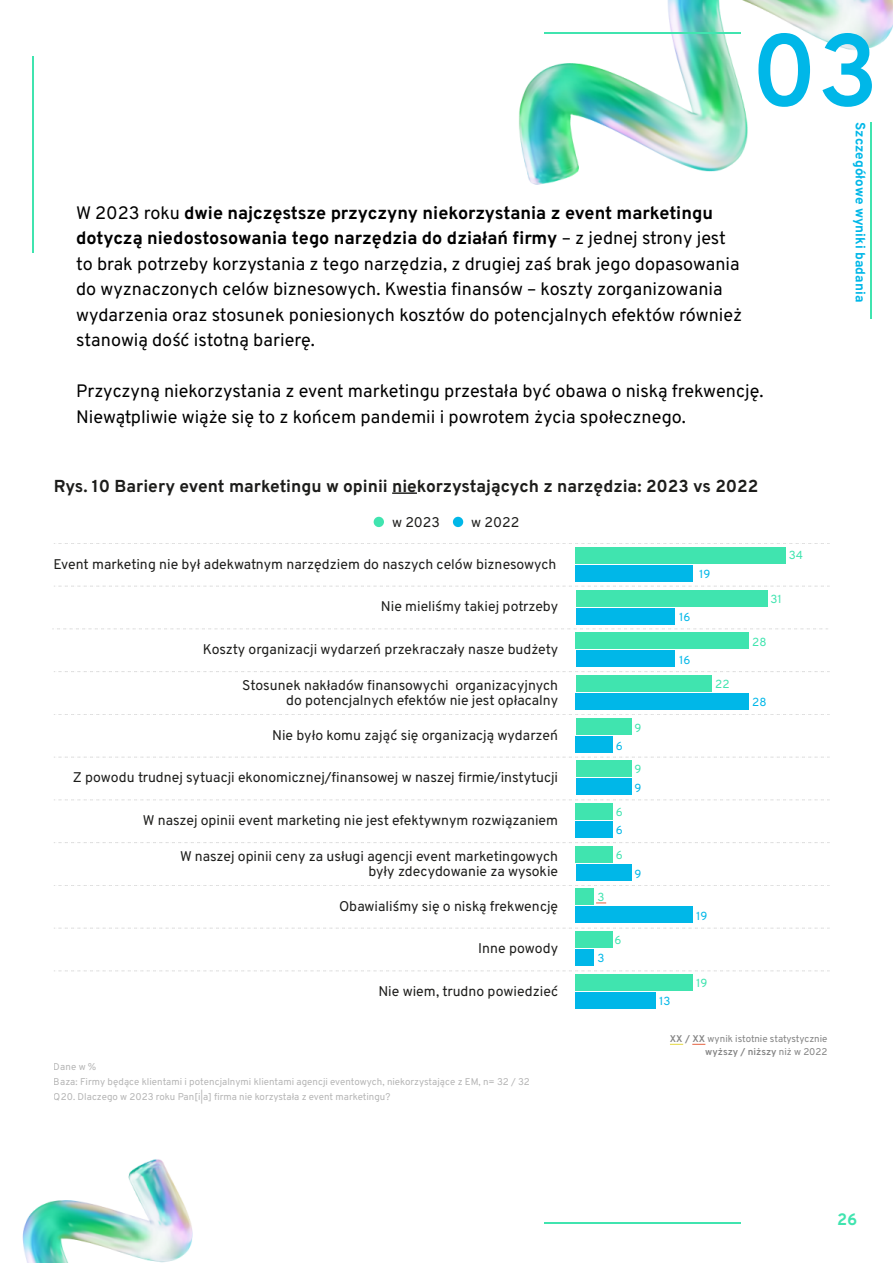
<style>
.page{position:relative;width:893px;height:1263px;background:#fff}
.page>*{position:absolute;margin:0;border:0;box-sizing:border-box;transform-origin:0 0}
.t1{font:600 102px "Overpass";color:#00b7e8}
.t2{font:18px/25.5px "Overpass";color:#000}
.t3{font:700 17.25px "Overpass";color:#1d1d1b}
.t4{font:700 16.5px "Overpass";color:#40e4af}
.t5{font:13.95px/15px "Overpass";color:#1d1d1b;text-align:right}
.t6{font:700 13.5px "Overpass";color:#00b7e8}
.t7{font:11.7px "Overpass";color:#00b7e8}
.t8{font:11.7px "Overpass";color:#40e4af}
.t9{font:9.75px/15px "Overpass";color:#848484}
.s1{font-weight:700}
.s2{font-weight:600}
</style>
<div class="page">
<img style="left:22px;top:0;width:871px;height:1263px">
<hr style="left:32px;top:56px;width:2px;height:197px;background:#40e4af">
<hr style="left:544px;top:32px;width:196px;height:2px;background:#40e4af">
<hr style="left:871px;top:122px;width:1px;height:197px;background:#40e4af">
<hr style="left:544px;top:1223px;width:196px;height:1px;background:#40e4af">
<hr style="left:392px;top:492px;width:25px;height:2px;background:#1d1d1b">
<svg style="left:54px;top:586px;width:776px;height:1px"></svg>
<svg style="left:54px;top:543px;width:776px;height:1px"></svg>
<svg style="left:52px;top:628px;width:776px;height:1px"></svg>
<svg style="left:54px;top:671px;width:776px;height:1px"></svg>
<svg style="left:54px;top:714px;width:776px;height:1px"></svg>
<svg style="left:54px;top:757px;width:776px;height:1px"></svg>
<svg style="left:54px;top:799px;width:776px;height:1px"></svg>
<svg style="left:54px;top:842px;width:776px;height:1px"></svg>
<svg style="left:54px;top:885px;width:776px;height:1px"></svg>
<svg style="left:54px;top:928px;width:776px;height:1px"></svg>
<svg style="left:54px;top:970px;width:776px;height:1px"></svg>
<div style="left:374px;top:517px;width:10px;height:10px;background:#40e4af;border-radius:50%"></div>
<div style="left:453px;top:517px;width:10px;height:10px;background:#00b7e8;border-radius:50%"></div>
<div style="left:576px;top:974px;width:117px;height:16px;background:#40e4af"></div>
<div style="left:576px;top:992px;width:80px;height:16px;background:#00b7e8"></div>
<div style="left:576px;top:931px;width:37px;height:17px;background:#40e4af"></div>
<div style="left:576px;top:949px;width:18px;height:17px;background:#00b7e8"></div>
<div style="left:576px;top:889px;width:18px;height:16px;background:#40e4af"></div>
<div style="left:576px;top:907px;width:117px;height:16px;background:#00b7e8"></div>
<div style="left:576px;top:846px;width:37px;height:16px;background:#40e4af"></div>
<div style="left:576px;top:864px;width:55px;height:16px;background:#00b7e8"></div>
<div style="left:576px;top:803px;width:37px;height:17px;background:#40e4af"></div>
<div style="left:576px;top:821px;width:37px;height:17px;background:#00b7e8"></div>
<div style="left:576px;top:761px;width:55px;height:16px;background:#40e4af"></div>
<div style="left:576px;top:779px;width:55px;height:16px;background:#00b7e8"></div>
<div style="left:576px;top:718px;width:55px;height:16px;background:#40e4af"></div>
<div style="left:576px;top:736px;width:37px;height:16px;background:#00b7e8"></div>
<div style="left:576px;top:675px;width:136px;height:17px;background:#40e4af"></div>
<div style="left:576px;top:693px;width:173px;height:17px;background:#00b7e8"></div>
<div style="left:576px;top:633px;width:173px;height:16px;background:#40e4af"></div>
<div style="left:576px;top:651px;width:99px;height:16px;background:#00b7e8"></div>
<div style="left:576px;top:590px;width:191px;height:16px;background:#40e4af"></div>
<div style="left:576px;top:608px;width:99px;height:16px;background:#00b7e8"></div>
<div style="left:576px;top:547px;width:210px;height:17px;background:#40e4af"></div>
<div style="left:576px;top:565px;width:117px;height:17px;background:#00b7e8"></div>
<svg style="left:670px;top:1044px;width:13px;height:1px"></svg>
<svg style="left:692px;top:1044px;width:13px;height:1px"></svg>
<h1 class="t1" style="left:751px;top:-12px;width:129px">03</h1>
<p class="t6" style="left:871px;top:122px;width:181px;rotate:90deg">Szczegółowe wyniki badania</p>
<p class="t2" style="left:76px;top:199px;width:667px">W 2023 roku <span class="s1">dwie najczęstsze przyczyny niekorzystania z event marketingu dotyczą niedostosowania tego narzędzia do działań firmy</span> – z jednej strony jest to brak potrzeby korzystania z tego narzędzia, z drugiej zaś brak jego dopasowania do wyznaczonych celów biznesowych. Kwestia finansów – koszty zorganizowania wydarzenia oraz stosunek poniesionych kosztów do potencjalnych efektów również stanowią dość istotną barierę.</p>
<p class="t2" style="left:76px;top:378px;width:689px">Przyczyną niekorzystania z event marketingu przestała być obawa o niską frekwencję.<br>Niewątpliwie wiąże się to z końcem pandemii i powrotem życia społecznego.</p>
<p class="t3" style="left:54px;top:472px;width:706px">Rys. 10 Bariery event marketingu w opinii niekorzystających z narzędzia: 2023 vs 2022</p>
<p class="t5" style="left:392px;top:514px;width:49px">w 2023</p>
<p class="t5" style="left:471px;top:514px;width:50px">w 2022</p>
<p class="t5" style="left:53px;top:556px;width:505px">Event marketing nie był adekwatnym narzędziem do naszych celów biznesowych</p>
<p class="t5" style="left:381px;top:598px;width:179px">Nie mieliśmy takiej potrzeby</p>
<p class="t5" style="left:203px;top:641px;width:357px">Koszty organizacji wydarzeń przekraczały nasze budżety</p>
<p class="t5" style="left:242px;top:677px;width:317px">Stosunek nakładów finansowychi organizacyjnych do potencjalnych efektów nie jest opłacalny</p>
<p class="t5" style="left:272px;top:727px;width:287px">Nie było komu zająć się organizacją wydarzeń</p>
<p class="t5" style="left:73px;top:769px;width:487px">Z powodu trudnej sytuacji ekonomicznej/finansowej w naszej firmie/instytucji</p>
<p class="t5" style="left:143px;top:812px;width:417px">W naszej opinii event marketing nie jest efektywnym rozwiązaniem</p>
<p class="t5" style="left:180px;top:848px;width:380px">W naszej opinii ceny za usługi agencji event marketingowych były zdecydowanie za wysokie</p>
<p class="t5" style="left:339px;top:898px;width:221px">Obawialiśmy się o niską frekwencję</p>
<p class="t5" style="left:478px;top:940px;width:82px">Inne powody</p>
<p class="t5" style="left:378px;top:983px;width:181px">Nie wiem, trudno powiedzieć</p>
<p class="t9" style="left:54px;top:1059px;width:478px">Dane w %<br>Baza: Firmy będące klientami i potencjalnymi klientami agencji eventowych, niekorzystające z EM, n= 32 / 32<br>Q20. Dlaczego w 2023 roku Pan[i|a] firma nie korzystała z event marketingu?</p>
<p class="t8" style="left:597px;top:888px;width:9px">3</p>
<p class="t7" style="left:616px;top:737px;width:8px">6</p>
<p class="t8" style="left:616px;top:802px;width:8px">6</p>
<p class="t7" style="left:616px;top:821px;width:8px">6</p>
<p class="t8" style="left:616px;top:846px;width:8px">6</p>
<p class="t8" style="left:635px;top:718px;width:8px">9</p>
<p class="t8" style="left:635px;top:760px;width:8px">9</p>
<p class="t7" style="left:635px;top:778px;width:8px">9</p>
<p class="t7" style="left:634px;top:864px;width:8px">9</p>
<p class="t7" style="left:597px;top:949px;width:9px">3</p>
<p class="t8" style="left:614px;top:930px;width:8px">6</p>
<p class="t7" style="left:699px;top:564px;width:13px">19</p>
<p class="t7" style="left:679px;top:608px;width:13px">16</p>
<p class="t7" style="left:679px;top:651px;width:13px">16</p>
<p class="t8" style="left:715px;top:674px;width:16px">22</p>
<p class="t8" style="left:789px;top:546px;width:16px">34</p>
<p class="t8" style="left:770px;top:589px;width:13px">31</p>
<p class="t8" style="left:752px;top:632px;width:16px">28</p>
<p class="t7" style="left:752px;top:692px;width:16px">28</p>
<p class="t7" style="left:659px;top:992px;width:13px">13</p>
<p class="t7" style="left:696px;top:906px;width:13px">19</p>
<p class="t8" style="left:696px;top:973px;width:13px">19</p>
<p class="t9" style="left:670px;top:1031px;width:159px;line-height:13.5px;text-align:right"><span class="s2">XX / XX</span> wynik istotnie statystycznie <span class="s2">wyższy / niższy</span> niż w 2022</p>
<p class="t4" style="left:837px;top:1205px;width:22px">26</p>
</div>
